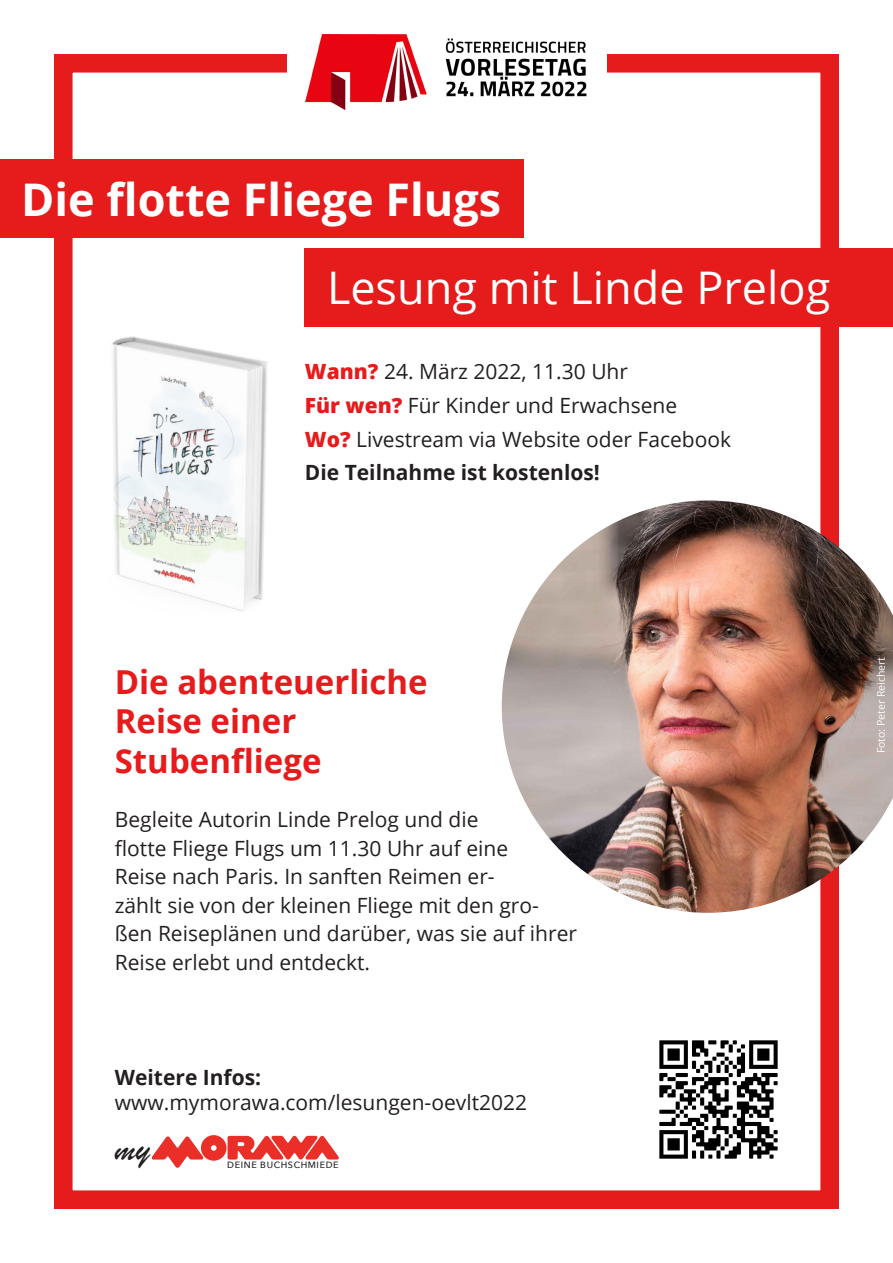
<style>
.page{position:relative;width:893px;height:1263px;background:#fff}
.page>*{position:absolute;margin:0;border:0;box-sizing:border-box;transform-origin:0 0}
.t1{font:700 45px "Open Sans";color:#fff}
.t2{font:45px "Open Sans";color:#fff}
.t3{font:37.8px "Brush Script";color:#231f20}
.t4{font:700 33px/39.6px "Open Sans";color:#e51b1c}
.t5{font:21px/28.5px "Open Sans";color:#231f20}
.t6{font:700 21px "Open Sans";color:#231f20}
.t7{font:10.5px "Open Sans";color:#fff}
.t8{font:500 9px "Avenir Next";letter-spacing:.065em;color:#231f20}
.s1{font-weight:800;color:#e51b1c}
</style>
<div class="page">
<div style="left:54px;top:54px;width:785px;height:1155px;border:19px solid #e51b1c"></div>
<div style="left:287px;top:34px;width:319px;height:75px;background:#fff"></div>
<img style="left:305px;top:34px;width:282px;height:75px">
<svg style="left:152px;top:1135px;width:187px;height:33px"></svg>
<img style="left:659px;top:1040px;width:119px;height:119px">
<img style="left:112px;top:336px;width:155px;height:276px">
<div style="left:0;top:159px;width:523px;height:79px;background:#e51b1c"></div>
<div style="left:305px;top:248px;width:588px;height:79px;background:#e51b1c"></div>
<img style="left:502px;top:500px;width:391px;height:413px">
<p class="t1" style="left:21px;top:168px;width:481px">Die flotte Fliege Flugs</p>
<p class="t2" style="left:327px;top:257px;width:505px">Lesung mit Linde Prelog</p>
<p class="t5" style="left:305px;top:357px;width:325px"><span class="s1">Wann?</span> 24. März 2022, 11.30 Uhr</p>
<p class="t5" style="left:305px;top:390px;width:374px"><span class="s1">Für wen?</span> Für Kinder und Erwachsene</p>
<p class="t5" style="left:305px;top:424px;width:428px"><span class="s1">Wo?</span> Livestream via Website oder Facebook</p>
<p class="t6" style="left:305px;top:458px;width:297px">Die Teilnahme ist kostenlos!</p>
<p class="t4" style="left:115px;top:661px;width:314px">Die abenteuerliche<br>Reise einer<br>Stubenfliege</p>
<p class="t5" style="left:115px;top:805px;width:464px">Begleite Autorin Linde Prelog und die<br>flotte Fliege Flugs um 11.30 Uhr auf eine<br>Reise nach Paris. In sanften Reimen er-<br>zählt sie von der kleinen Fliege mit den gro&shy;ßen Reiseplänen und darüber, was sie auf ihrer Reise erlebt und entdeckt.</p>
<p class="t6" style="left:115px;top:1062px;width:148px">Weitere Infos:</p>
<p class="t5" style="left:115px;top:1088px;width:414px">www.mymorawa.com/lesungen-oevlt2022</p>
<h2 class="t3" style="left:115px;top:1123px;width:37px">my</h2>
<p class="t8" style="left:227px;top:1157px;width:113px">DEINE BUCHSCHMIEDE</p>
<p class="t7" style="left:874px;top:753px;width:98px;rotate:-90deg">Foto: Peter Reichert</p>
</div>
